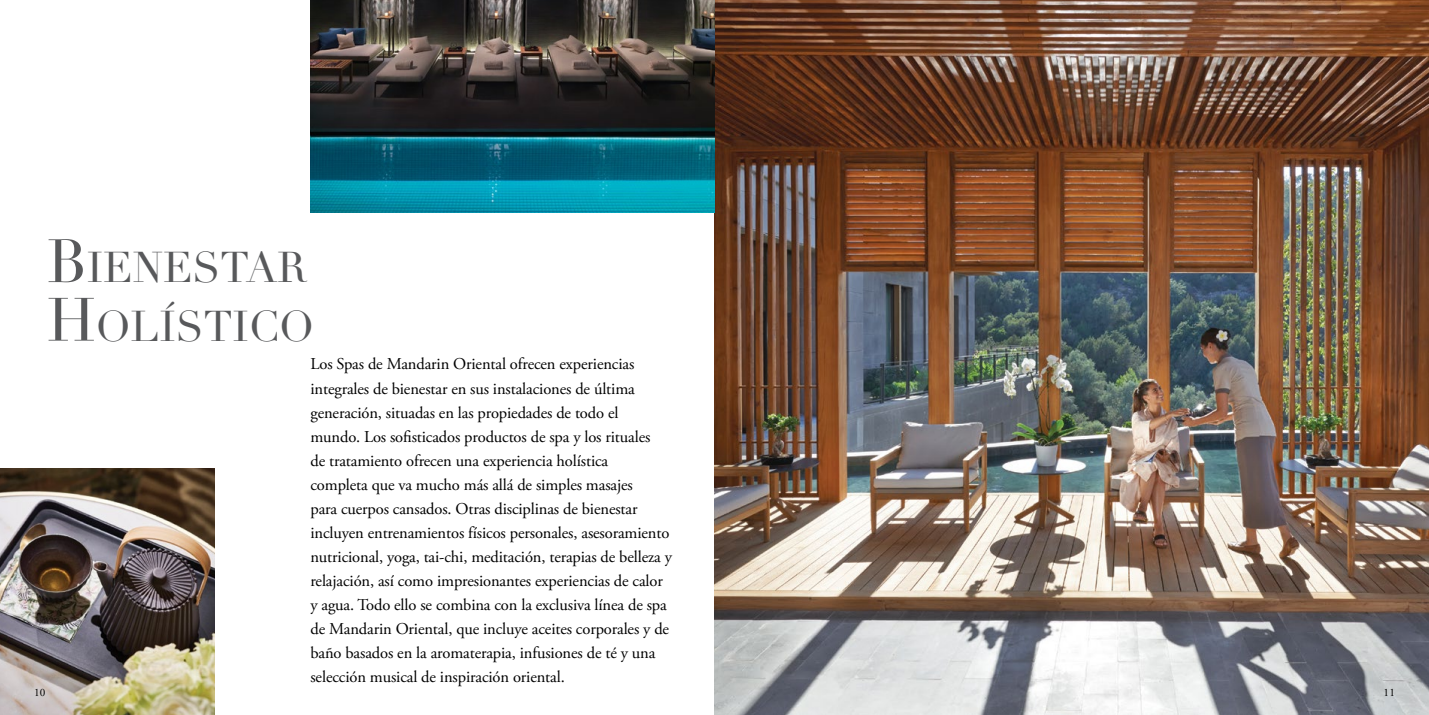
<style>
.page{position:relative;width:1429px;height:715px;background:#fff}
.page>*{position:absolute;margin:0;border:0;box-sizing:border-box;transform-origin:0 0}
.t1{font:42px/58.5px "Didot";color:#58595b}
.t2{font:16.5px/24px "Adobe Garamond Pro";letter-spacing:-.015em;color:#000}
.t3{font:11.25px "Adobe Garamond Pro";color:#000}
.s1{font-size:60px}
</style>
<div class="page">
<img style="left:714px;top:0;width:715px;height:714px">
<img style="left:310px;top:0;width:404px;height:213px">
<img style="left:0;top:468px;width:215px;height:246px">
<h1 class="t1" style="left:47px;top:239px;width:269px"><span class="s1">B</span>IENESTAR<br><span class="s1">H</span>OLÍSTICO</h1>
<p class="t2" style="left:310px;top:352px;width:363px">Los Spas de Mandarin Oriental ofrecen experiencias integrales de bienestar en sus instalaciones de última generación, situadas en las propiedades de todo el mundo. Los sofisticados productos de spa y los rituales<br>de tratamiento ofrecen una experiencia holística<br>completa que va mucho más allá de simples masajes<br>para cuerpos cansados. Otras disciplinas de bienestar incluyen entrenamientos físicos personales, asesoramiento nutricional, yoga, tai-chi, meditación, terapias de belleza y relajación, así como impresionantes experiencias de calor y agua. Todo ello se combina con la exclusiva línea de spa de Mandarin Oriental, que incluye aceites corporales y de baño basados en la aromaterapia, infusiones de té y una selección musical de inspiración oriental.</p>
<p class="t3" style="left:34px;top:685px;width:13px">10</p>
<p class="t3" style="left:1383px;top:685px;width:13px">11</p>
</div>
